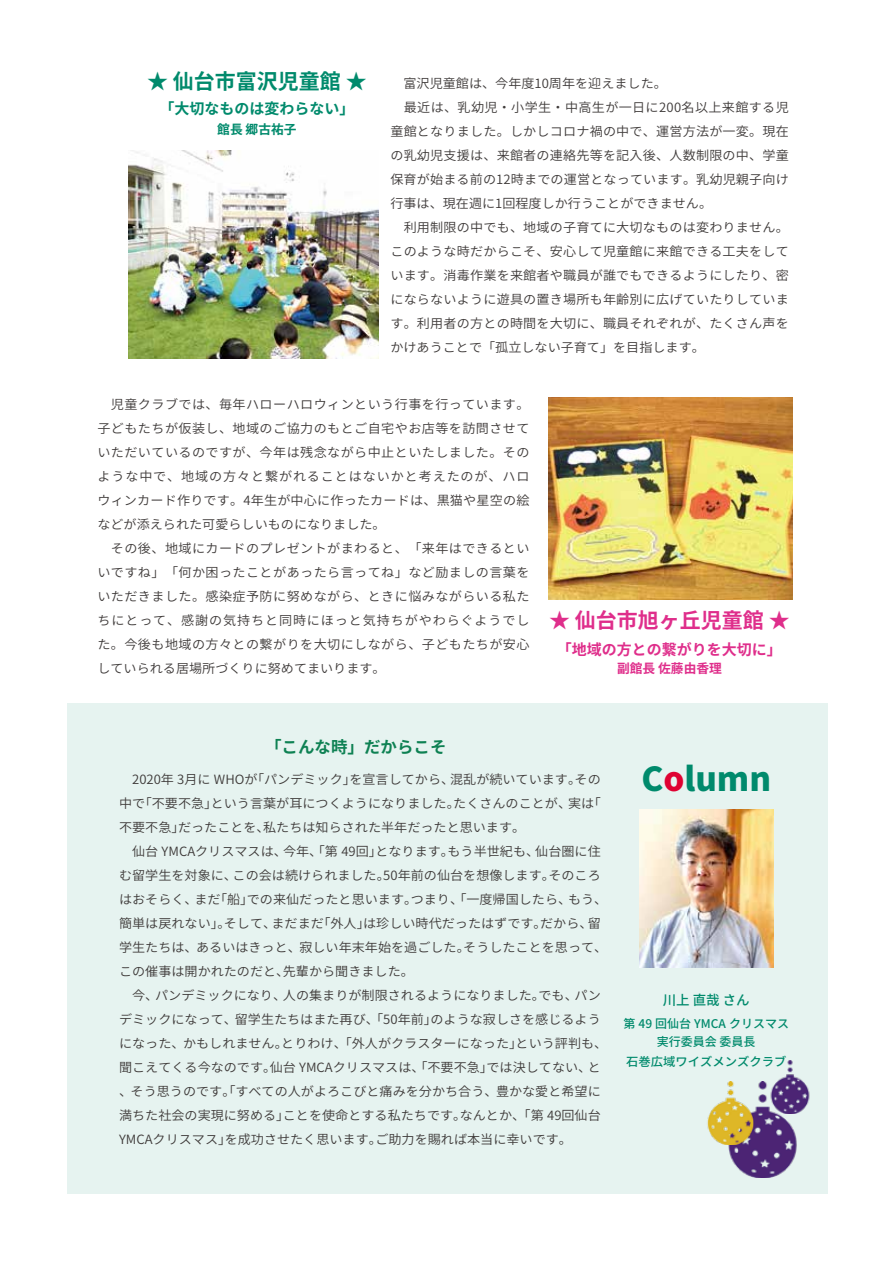
<style>
.page{position:relative;width:893px;height:1263px;background:#fff}
.page>*{position:absolute;margin:0;border:0;box-sizing:border-box;transform-origin:0 0}
.t1{font:800 33px "Source Han Sans JP";color:#008a6c}
.t2{font:700 21px "Source Han Sans JP";color:#df2e8b}
.t3{font:700 21px "Source Han Sans JP";color:#008a6c}
.t4{font:700 16.5px "Source Han Sans JP";color:#0e8153}
.t5{font:700 15px "Source Han Sans JP";color:#df2e8b}
.t6{font:700 15px "Source Han Sans JP";color:#008a6c}
.t7{font:500 13.5px "Source Han Sans JP";color:#008a6c}
.t8{font:12.75px/24px "Source Han Sans JP";color:#3e3a39}
.t9{font:12.75px/24px "Source Han Sans JP";letter-spacing:.03em;color:#3e3a39}
.t10{font:700 12.75px "Source Han Sans JP";color:#df2e8b}
.t11{font:700 12.75px "Source Han Sans JP";color:#008a6c}
.t12{font:500 12px "Source Han Sans JP";color:#008a6c}
.s1{font-family:"Koz Go Pr 6 N";font-weight:400}
.s2{color:#df0232}
</style>
<div class="page">
<div style="left:67px;top:704px;width:760px;height:490px;background:#e6f3f0"></div>
<img style="left:129px;top:151px;width:250px;height:207px">
<img style="left:548px;top:397px;width:244px;height:202px">
<img style="left:639px;top:809px;width:134px;height:158px">
<img style="left:728px;top:1081px;width:70px;height:96px">
<img style="left:707px;top:1081px;width:55px;height:64px">
<img style="left:764px;top:1061px;width:46px;height:52px">
<h2 class="t3" style="left:147px;top:69px;width:221px">★ 仙台市富沢児童館 ★</h2>
<p class="t6" style="left:159px;top:100px;width:196px">「大切なものは変わらない」</p>
<p class="t11" style="left:217px;top:122px;width:81px">館長 郷古祐子</p>
<p class="t8" style="left:390px;top:72px;width:400px">　富沢児童館は、今年度10周年を迎えました。<br>　最近は、乳幼児・小学生・中高生が一日に200名以上来館する児童館となりました。しかしコロナ禍の中で、運営方法が一変。現在の乳幼児支援は、来館者の連絡先等を記入後、人数制限の中、学童保育が始まる前の12時までの運営となっています。乳幼児親子向け行事は、現在週に1回程度しか行うことができません。<br>　利用制限の中でも、地域の子育てに大切なものは変わりません。このような時だからこそ、安心して児童館に来館できる工夫をしています。消毒作業を来館者や職員が誰でもできるようにしたり、密にならないように遊具の置き場所も年齢別に広げていたりしています。利用者の方との時間を大切に、職員それぞれが、たくさん声をかけあうことで「孤立しない子育て」を目指します。</p>
<p class="t9" style="left:97px;top:392px;width:434px">　児童クラブでは、毎年ハローハロウィンという行事を行っています。子どもたちが仮装し、地域のご協力のもとご自宅やお店等を訪問させていただいているのですが、今年は残念ながら中止といたしました。そのような中で、地域の方々と繋がれることはないかと考えたのが、ハロウィンカード作りです。4年生が中心に作ったカードは、黒猫や星空の絵などが添えられた可愛らしいものになりました。<br>　その後、地域にカードのプレゼントがまわると、「来年はできるといいですね」「何か困ったことがあったら言ってね」など励ましの言葉をいただきました。感染症予防に努めながら、ときに悩みながらいる私たちにとって、感謝の気持ちと同時にほっと気持ちがやわらぐようでした。今後も地域の方々との繋がりを大切にしながら、子どもたちが安心していられる居場所づくりに努めてまいります。</p>
<h2 class="t2" style="left:549px;top:608px;width:242px"><span class="s1">★</span> 仙台市旭ヶ丘児童館 ★</h2>
<p class="t5" style="left:557px;top:641px;width:226px">「地域の方との繋がりを大切に」</p>
<p class="t10" style="left:617px;top:661px;width:106px">副館長 佐藤由香理</p>
<p class="t4" style="left:265px;top:738px;width:183px">「こんな時」だからこそ</p>
<p class="t8" style="left:119px;top:768px;width:490px">　2020年 3月に WHOが「パンデミック」を宣言してから、混乱が続いています。その中で「不要不急」という言葉が耳につくようになりました。たくさんのことが、実は「不要不急」だったことを、私たちは知らされた半年だったと思います。<br>　仙台 YMCAクリスマスは、今年、「第 49回」となります。もう半世紀も、仙台圏に住む留学生を対象に、この会は続けられました。50年前の仙台を想像します。そのころはおそらく、まだ「船」での来仙だったと思います。つまり、「一度帰国したら、もう、簡単は戻れない」。そして、まだまだ「外人」は珍しい時代だったはずです。だから、留学生たちは、あるいはきっと、寂しい年末年始を過ごした。そうしたことを思って、この催事は開かれたのだと、先輩から聞きました。<br>　今、パンデミックになり、人の集まりが制限されるようになりました。でも、パンデミックになって、留学生たちはまた再び、「50年前」のような寂しさを感じるようになった、かもしれません。とりわけ、「外人がクラスターになった」という評判も、聞こえてくる今なのです。仙台 YMCAクリスマスは、「不要不急」では決してない、と、そう思うのです。「すべての人がよろこびと痛みを分かち合う、豊かな愛と希望に満ちた社会の実現に努める」ことを使命とする私たちです。なんとか、「第 49回仙台YMCAクリスマス」を成功させたく思います。ご助力を賜れば本当に幸いです。</p>
<h1 class="t1" style="left:641px;top:760px;width:131px">C<span class="s2">o</span>lumn</h1>
<p class="t7" style="left:663px;top:992px;width:89px">川上 直哉 さん</p>
<p class="t12" style="left:623px;top:1017px;width:167px">第 49 回仙台 YMCA クリスマス</p>
<p class="t12" style="left:626px;top:1055px;width:162px">石巻広域ワイズメンズクラブ</p>
<p class="t12" style="left:657px;top:1035px;width:100px">実行委員会 委員長</p>
</div>
